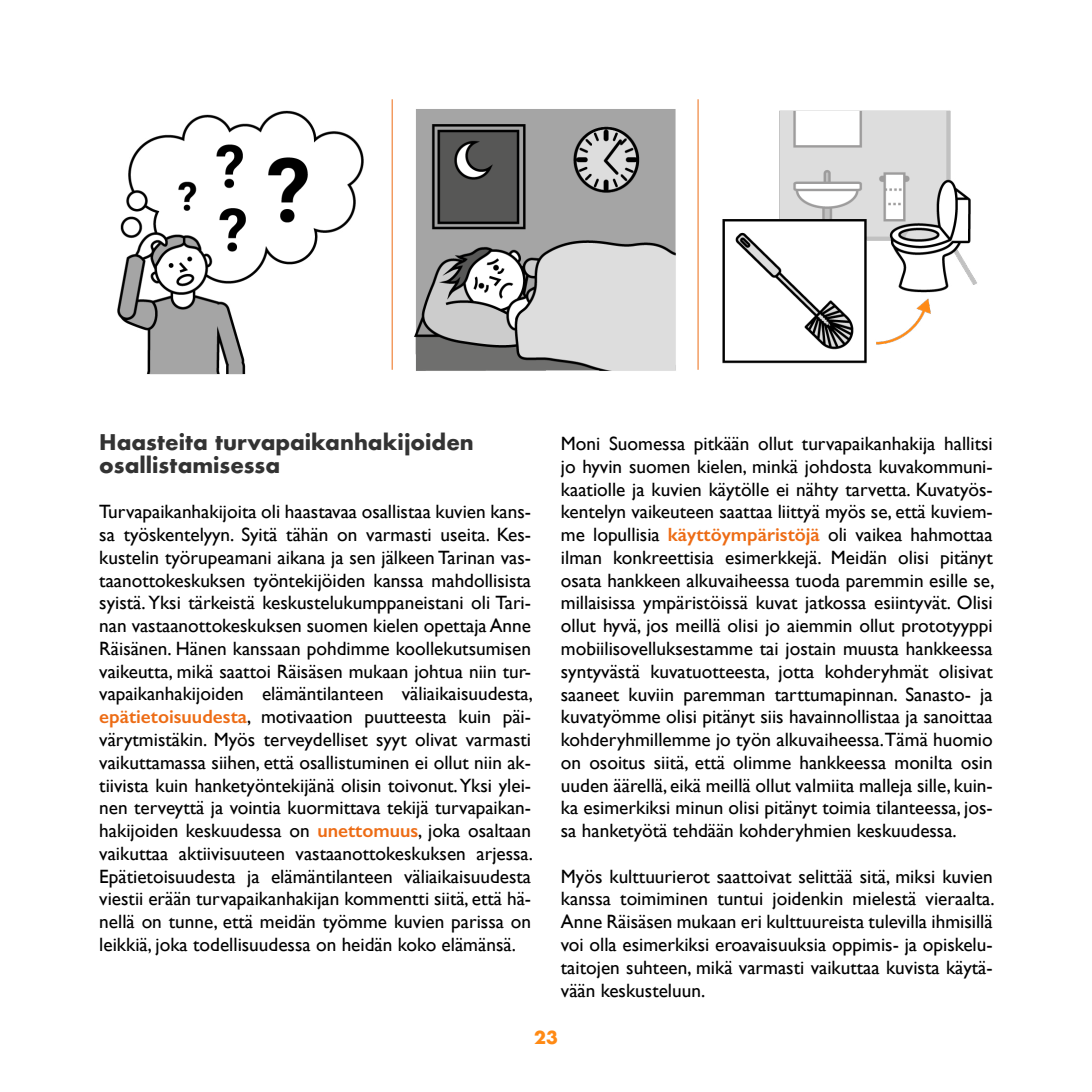
<style>
.page{position:relative;width:1092px;height:1092px;background:#fff}
.page>*{position:absolute;margin:0;border:0;box-sizing:border-box;transform-origin:0 0}
.t1{font:700 21px/22.8px "Futura";color:#333}
.t2{font:19.25px/22.8px "Gill Sans";color:#000;text-align:justify}
.t3{font:700 17.5px "Futura";color:#ff8a14}
.s1{font-weight:600;color:#ed6c15}
</style>
<div class="page">
<img style="left:117px;top:110px;width:247px;height:265px">
<hr style="left:392px;top:99px;width:1px;height:271px;background:#ed6c15">
<hr style="left:697px;top:99px;width:1px;height:271px;background:#ed6c15">
<img style="left:414px;top:109px;width:262px;height:262px">
<img style="left:722px;top:110px;width:255px;height:254px">
<p class="t1" style="left:99px;top:430px;width:376px">Haasteita turvapaikanhakijoiden osallistamisessa</p>
<p class="t2" style="left:99px;top:500px;width:435px">Turvapaikanhakijoita oli haastavaa osallistaa kuvien kans&shy;sa työskentelyyn. Syitä tähän on varmasti useita. Kes&shy;kustelin työrupeamani aikana ja sen jälkeen Tarinan vas&shy;taanottokeskuksen työntekijöiden kanssa mahdollisista syistä. Yksi tärkeistä keskustelukumppaneistani oli Tari&shy;nan vastaanottokeskuksen suomen kielen opettaja Anne Räisänen. Hänen kanssaan pohdimme koollekutsumisen vaikeutta, mikä saattoi Räisäsen mukaan johtua niin tur&shy;vapaikanhakijoiden elämäntilanteen väliaikaisuudesta, <span class="s1">epätietoisuudesta</span>, motivaation puutteesta kuin päi&shy;värytmistäkin. Myös terveydelliset syyt olivat varmasti vaikuttamassa siihen, että osallistuminen ei ollut niin ak&shy;tiivista kuin hanketyöntekijänä olisin toivonut. Yksi ylei&shy;nen terveyttä ja vointia kuormittava tekijä turvapaikan&shy;hakijoiden keskuudessa on <span class="s1">unettomuus</span>, joka osaltaan vaikuttaa aktiivisuuteen vastaanottokeskuksen arjessa.<br>Epätietoisuudesta ja elämäntilanteen väliaikaisuudesta viestii erään turvapaikanhakijan kommentti siitä, että hä&shy;nellä on tunne, että meidän työmme kuvien parissa on leikkiä, joka todellisuudessa on heidän koko elämänsä.</p>
<p class="t2" style="left:561px;top:432px;width:435px">Moni Suomessa pitkään ollut turvapaikanhakija hallitsi jo hyvin suomen kielen, minkä johdosta kuvakommuni&shy;kaatiolle ja kuvien käytölle ei nähty tarvetta. Kuvatyös&shy;kentelyn vaikeuteen saattaa liittyä myös se, että kuviem&shy;me lopullisia <span class="s1">käyttöympäristöjä</span> oli vaikea hahmottaa ilman konkreettisia esimerkkejä. Meidän olisi pitänyt osata hankkeen alkuvaiheessa tuoda paremmin esille se, millaisissa ympäristöissä kuvat jatkossa esiintyvät. Olisi ollut hyvä, jos meillä olisi jo aiemmin ollut prototyyppi mobiilisovelluksestamme tai jostain muusta hankkeessa syntyvästä kuvatuotteesta, jotta kohderyhmät olisivat saaneet kuviin paremman tarttumapinnan. Sanasto- ja kuvatyömme olisi pitänyt siis havainnollistaa ja sanoittaa kohderyhmillemme jo työn alkuvaiheessa.Tämä huomio on osoitus siitä, että olimme hankkeessa monilta osin uuden äärellä, eikä meillä ollut valmiita malleja sille, kuin&shy;ka esimerkiksi minun olisi pitänyt toimia tilanteessa, jos&shy;sa hanketyötä tehdään kohderyhmien keskuudessa.</p>
<p class="t2" style="left:561px;top:864px;width:435px">Myös kulttuurierot saattoivat selittää sitä, miksi kuvien kanssa toimiminen tuntui joidenkin mielestä vieraalta.<br>Anne Räisäsen mukaan eri kulttuureista tulevilla ihmisillä voi olla esimerkiksi eroavaisuuksia oppimis- ja opiskelu&shy;taitojen suhteen, mikä varmasti vaikuttaa kuvista käytä&shy;vään keskusteluun.</p>
<p class="t3" style="left:534px;top:1025px;width:25px">23</p>
</div>
